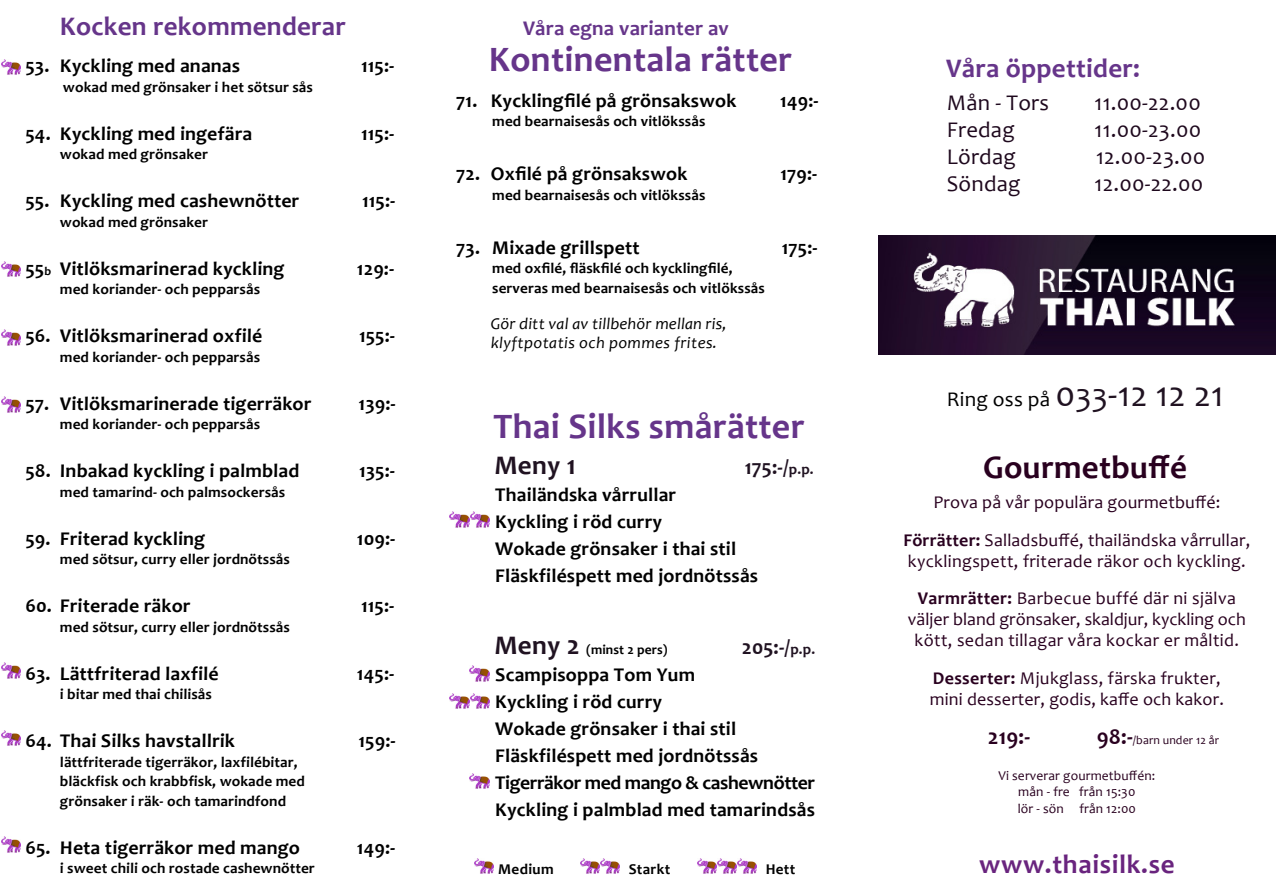
<style>
.page{position:relative;width:1276px;height:893px;background:#fff}
.page>*{position:absolute;margin:0;border:0;box-sizing:border-box;transform-origin:0 0}
.t1{font:700 36px "Candara";letter-spacing:.01em;color:#66358a}
.t2{font:700 33px "Candara";letter-spacing:.01em;color:#29001f}
.t3{font:700 27px "Candara";letter-spacing:.01em;color:#66358a}
.t4{font:700 27px "Candara";letter-spacing:.025em;color:#69247e}
.t5{font:700 27px "Candara";color:#201221}
.t6{font:22.5px "Candara";letter-spacing:.01em;color:#1e081d}
.t7{font:700 22.5px "Candara";color:#29001f}
.t8{font:700 21px "Candara";letter-spacing:.01em;color:#201221}
.t9{font:700 21px "Candara";letter-spacing:.01em;color:#66358a}
.t10{font:21px "Candara";letter-spacing:.01em;color:#000}
.t11{font:700 19.5px/27px "Candara";letter-spacing:.01em;color:#000}
.t12{font:18px/37.5px "Candara";letter-spacing:.01em;color:#29001f;text-align:center}
.t13{font:italic 16.5px/19.5px "Candara";letter-spacing:.015em;color:#000}
.t14{font:700 15px/19.5px "Candara";letter-spacing:.01em;color:#000}
.t15{font:13.5px/16.5px "Candara";letter-spacing:.01em;color:#29001f;text-align:center}
.t16{font:700 13.5px "Candara";letter-spacing:.01em;color:#000}
.t17{font:12px "Candara";letter-spacing:.01em;color:#29001f}
.s1{font-size:12px}
.s2{font-size:15px}
.s3{font-size:27px;color:#201221}
.s4{font-size:36px;color:#201221}
.s5{font-size:33px;color:#201221}
.s6{font-weight:700}
.s7{font-weight:700;font-size:22.5px}
</style>
<div class="page">
<img style="left:450px;top:693px;width:39px;height:16px">
<img style="left:1px;top:837px;width:19px;height:16px">
<img style="left:1px;top:730px;width:19px;height:16px">
<img style="left:1px;top:663px;width:19px;height:15px">
<img style="left:470px;top:665px;width:19px;height:16px">
<img style="left:450px;top:512px;width:39px;height:16px">
<img style="left:470px;top:773px;width:19px;height:16px">
<img style="left:1px;top:59px;width:19px;height:16px">
<img style="left:1px;top:330px;width:19px;height:15px">
<img style="left:1px;top:396px;width:19px;height:16px">
<img style="left:1px;top:261px;width:19px;height:16px">
<img style="left:474px;top:858px;width:19px;height:16px">
<img style="left:580px;top:858px;width:39px;height:16px">
<img style="left:697px;top:858px;width:39px;height:16px">
<img style="left:738px;top:858px;width:18px;height:16px">
<img style="left:878px;top:235px;width:397px;height:119px">
<h3 class="t3" style="left:60px;top:9px;width:287px">Kocken rekommenderar</h3>
<p class="t11" style="left:25px;top:52px;width:216px">53. Kyckling med ananas</p>
<p class="t11" style="left:361px;top:52px;width:35px">115:-</p>
<p class="t14" style="left:63px;top:77px;width:252px">wokad med grönsaker i het sötsur sås</p>
<p class="t11" style="left:25px;top:119px;width:229px">54. Kyckling med ingefära</p>
<p class="t11" style="left:361px;top:119px;width:35px">115:-</p>
<p class="t14" style="left:60px;top:144px;width:150px">wokad med grönsaker</p>
<p class="t11" style="left:25px;top:187px;width:276px">55. Kyckling med cashewnötter</p>
<p class="t11" style="left:362px;top:187px;width:35px">115:-</p>
<p class="t14" style="left:60px;top:212px;width:150px">wokad med grönsaker</p>
<p class="t11" style="left:25px;top:254px;width:261px">55<span class="s1">b</span> Vitlöksmarinerad kyckling</p>
<p class="t11" style="left:357px;top:254px;width:39px">129:-</p>
<p class="t14" style="left:60px;top:279px;width:202px">med koriander- och pepparsås</p>
<p class="t11" style="left:25px;top:322px;width:239px">56. Vitlöksmarinerad oxfilé</p>
<p class="t11" style="left:359px;top:322px;width:38px">155:-</p>
<p class="t14" style="left:60px;top:347px;width:202px">med koriander- och pepparsås</p>
<p class="t11" style="left:25px;top:389px;width:288px">57. Vitlöksmarinerade tigerräkor</p>
<p class="t11" style="left:358px;top:389px;width:39px">139:-</p>
<p class="t14" style="left:60px;top:414px;width:202px">med koriander- och pepparsås</p>
<p class="t11" style="left:25px;top:457px;width:276px">58. Inbakad kyckling i palmblad</p>
<p class="t11" style="left:359px;top:457px;width:38px">135:-</p>
<p class="t14" style="left:60px;top:482px;width:227px">med tamarind- och palmsockersås</p>
<p class="t11" style="left:25px;top:524px;width:181px">59. Friterad kyckling</p>
<p class="t11" style="left:357px;top:524px;width:40px">109:-</p>
<p class="t14" style="left:60px;top:549px;width:232px">med sötsur, curry eller jordnötssås</p>
<p class="t11" style="left:25px;top:592px;width:167px">60. Friterade räkor</p>
<p class="t11" style="left:361px;top:592px;width:35px">115:-</p>
<p class="t14" style="left:60px;top:617px;width:232px">med sötsur, curry eller jordnötssås</p>
<p class="t11" style="left:25px;top:659px;width:195px">63. Lättfriterad laxfilé</p>
<p class="t11" style="left:357px;top:659px;width:39px">145:-</p>
<p class="t14" style="left:60px;top:684px;width:154px">i bitar med thai chilisås</p>
<p class="t11" style="left:25px;top:727px;width:211px">64. Thai Silks havstallrik</p>
<p class="t11" style="left:358px;top:727px;width:39px">159:-</p>
<p class="t14" style="left:60px;top:752px;width:247px">lättfriterade tigerräkor, laxfilébitar, bläckfisk och krabbfisk, wokade med grönsaker i räk- och tamarindfond</p>
<p class="t11" style="left:25px;top:833px;width:276px">65. Heta tigerräkor med mango</p>
<p class="t11" style="left:357px;top:833px;width:40px">149:-</p>
<p class="t14" style="left:60px;top:858px;width:257px">i sweet chili och rostade cashewnötter</p>
<p class="t14" style="left:498px;top:859px;width:57px">Medium</p>
<p class="t14" style="left:629px;top:859px;width:43px">Starkt</p>
<p class="t14" style="left:765px;top:859px;width:31px">Hett</p>
<p class="t9" style="left:523px;top:15px;width:207px">Våra egna varianter av</p>
<h1 class="t1" style="left:489px;top:36px;width:305px">Kontinentala rätter</h1>
<p class="t11" style="left:456px;top:86px;width:282px">71. Kycklingfilé på grönsakswok</p>
<p class="t11" style="left:780px;top:86px;width:40px">149:-</p>
<p class="t14" style="left:492px;top:111px;width:215px">med bearnaisesås och vitlökssås</p>
<p class="t11" style="left:456px;top:160px;width:233px">72. Oxfilé på grönsakswok</p>
<p class="t11" style="left:780px;top:160px;width:38px">179:-</p>
<p class="t14" style="left:492px;top:185px;width:215px">med bearnaisesås och vitlökssås</p>
<p class="t11" style="left:456px;top:233px;width:185px">73. Mixade grillspett</p>
<p class="t11" style="left:782px;top:233px;width:37px">175:-</p>
<p class="t14" style="left:492px;top:258px;width:274px">med oxfilé, fläskfilé och kycklingfilé, serveras med bearnaisesås och vitlökssås</p>
<p class="t13" style="left:491px;top:313px;width:237px">Gör ditt val av tillbehör mellan ris, klyftpotatis och pommes frites.</p>
<h1 class="t1" style="left:493px;top:404px;width:313px">Thai Silks smårätter</h1>
<h3 class="t5" style="left:494px;top:448px;width:83px">Meny 1</h3>
<p class="t8" style="left:744px;top:454px;width:70px">175:-/<span class="s2">p.p.</span></p>
<p class="t11" style="left:495px;top:481px;width:264px">Thailändska vårrullar<br>Kyckling i röd curry<br>Wokade grönsaker i thai stil<br>Fläskfiléspett med jordnötssås</p>
<p class="t16" style="left:494px;top:641px;width:175px"><span class="s3">Meny 2</span> (minst 2 pers)</p>
<p class="t8" style="left:741px;top:634px;width:75px">205:-/<span class="s2">p.p.</span></p>
<p class="t11" style="left:495px;top:661px;width:321px">Scampisoppa Tom Yum<br>Kyckling i röd curry<br>Wokade grönsaker i thai stil<br>Fläskfiléspett med jordnötssås<br>Tigerräkor med mango &amp; cashewnötter<br>Kyckling i palmblad med tamarindsås</p>
<h3 class="t3" style="left:946px;top:51px;width:195px">Våra öppettider:</h3>
<p class="t6" style="left:946px;top:88px;width:104px">Mån - Tors</p>
<p class="t6" style="left:1094px;top:88px;width:108px">11.00-22.00</p>
<p class="t6" style="left:946px;top:115px;width:69px">Fredag</p>
<p class="t6" style="left:1094px;top:115px;width:108px">11.00-23.00</p>
<p class="t6" style="left:946px;top:142px;width:70px">Lördag</p>
<p class="t6" style="left:1096px;top:142px;width:111px">12.00-23.00</p>
<p class="t6" style="left:946px;top:169px;width:75px">Söndag</p>
<p class="t6" style="left:1094px;top:169px;width:110px">12.00-22.00</p>
<p class="t10" style="left:947px;top:386px;width:278px">Ring oss på <span class="s4">0</span><span class="s5">33</span><span class="s4">-12 12 21</span></p>
<h2 class="t2" style="left:983px;top:447px;width:205px">Gourmetbuffé</h2>
<p class="t12" style="left:903px;top:483px;width:348px">Prova på vår populära gourmetbuffé:<br><span class="s6">Förrätter:</span> Salladsbuffé, thailändska vårrullar,</p>
<p class="t12" style="left:908px;top:542px;width:339px">kycklingspett, friterade räkor och kyckling.<br><span class="s6">Varmrätter:</span> Barbecue buffé där ni själva</p>
<p class="t12" style="left:908px;top:608px;width:339px;line-height:21px">väljer bland grönsaker, skaldjur, kyckling och kött, sedan tillagar våra kockar er måltid.</p>
<p class="t12" style="left:930px;top:667px;width:295px;line-height:21px;text-align:left"><span class="s6">Desserter:</span> Mjukglass, färska frukter, mini desserter, godis, kaffe och kakor.</p>
<p class="t7" style="left:987px;top:722px;width:44px">219:-</p>
<p class="t17" style="left:1096px;top:732px;width:124px"><span class="s7">98:-</span>/barn under 12 år</p>
<p class="t15" style="left:998px;top:767px;width:158px">Vi serverar gourmetbuffén: mån - fre från 15:30<br>lör - sön från 12:00</p>
<h3 class="t4" style="left:979px;top:847px;width:197px">www.thaisilk.se</h3>
</div>
